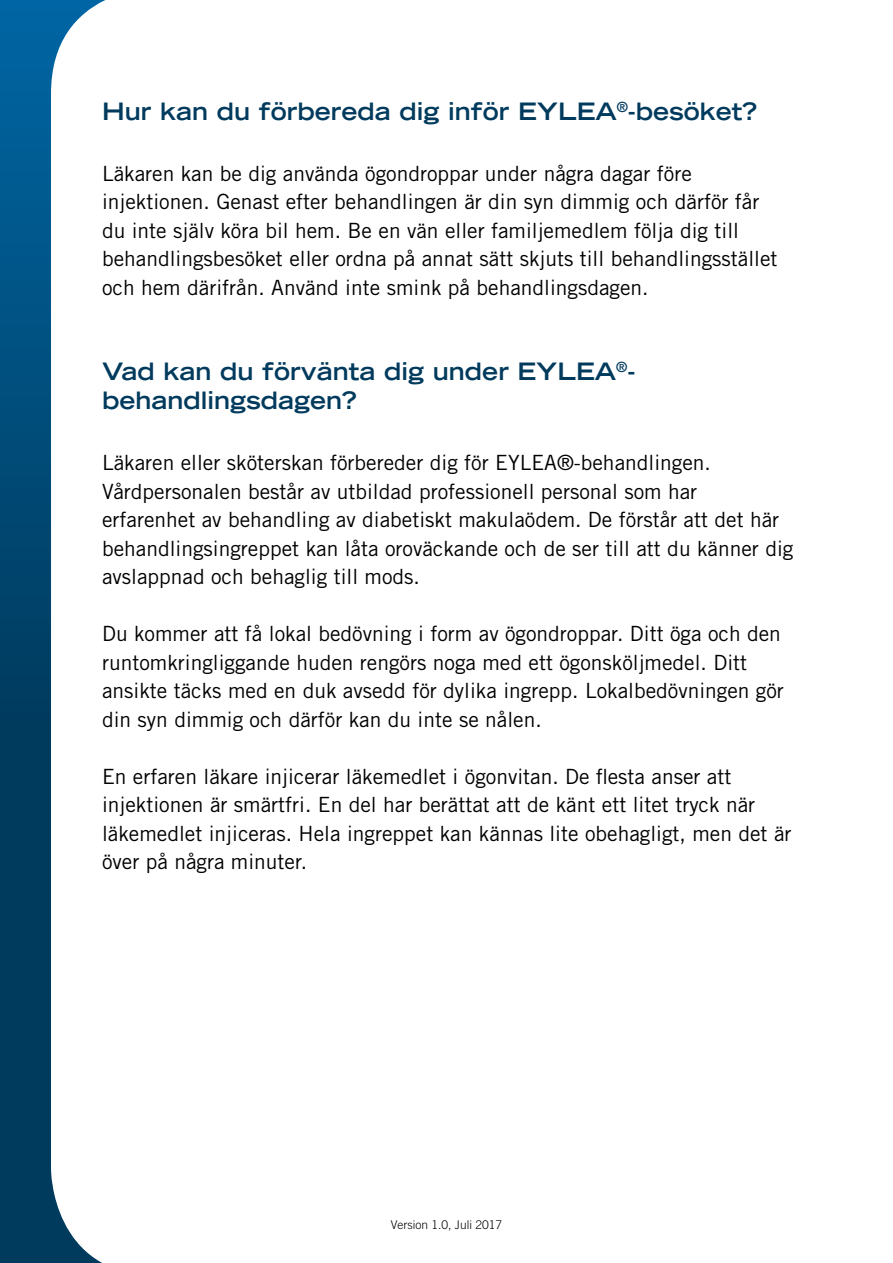
<style>
.page{position:relative;width:893px;height:1263px;background:#fff}
.page>*{position:absolute;margin:0;border:0;box-sizing:border-box;transform-origin:0 0}
.t1{font:700 expanded 24px/28.5px "Trade Gothic LT Std";color:#003a5d}
.t2{font:21px/28.5px "Trade Gothic LT Std";color:#000}
.t3{font:300 12px "Trade Gothic LT Std";color:#000}
</style>
<div class="page">
<svg style="left:0;top:0;width:51px;height:1263px;background:#004671"></svg>
<p class="t1" style="left:102px;top:96px;width:657px">Hur kan du förbereda dig inför EYLEA<sup>®</sup>-besöket?</p>
<p class="t2" style="left:102px;top:159px;width:677px">Läkaren kan be dig använda ögondroppar under några dagar före injektionen. Genast efter behandlingen är din syn dimmig och därför får du inte själv köra bil hem. Be en vän eller familjemedlem följa dig till behandlingsbesöket eller ordna på annat sätt skjuts till behandlingsstället och hem därifrån. Använd inte smink på behandlingsdagen.</p>
<p class="t1" style="left:102px;top:357px;width:535px">Vad kan du förvänta dig under EYLEA<sup>®</sup>- behandlingsdagen?</p>
<p class="t2" style="left:102px;top:448px;width:693px">Läkaren eller sköterskan förbereder dig för EYLEA®-behandlingen.<br>Vårdpersonalen består av utbildad professionell personal som har erfarenhet av behandling av diabetiskt makulaödem. De förstår att det här behandlingsingreppet kan låta oroväckande och de ser till att du känner dig avslappnad och behaglig till mods.</p>
<p class="t2" style="left:102px;top:619px;width:683px">Du kommer att få lokal bedövning i form av ögondroppar. Ditt öga och den runtomkringliggande huden rengörs noga med ett ögonsköljmedel. Ditt ansikte täcks med en duk avsedd för dylika ingrepp. Lokalbedövningen gör din syn dimmig och därför kan du inte se nålen.</p>
<p class="t2" style="left:102px;top:762px;width:691px">En erfaren läkare injicerar läkemedlet i ögonvitan. De flesta anser att injektionen är smärtfri. En del har berättat att de känt ett litet tryck när läkemedlet injiceras. Hela ingreppet kan kännas lite obehagligt, men det är över på några minuter.</p>
<p class="t3" style="left:391px;top:1218px;width:113px">Version 1.0, Juli 2017</p>
</div>
